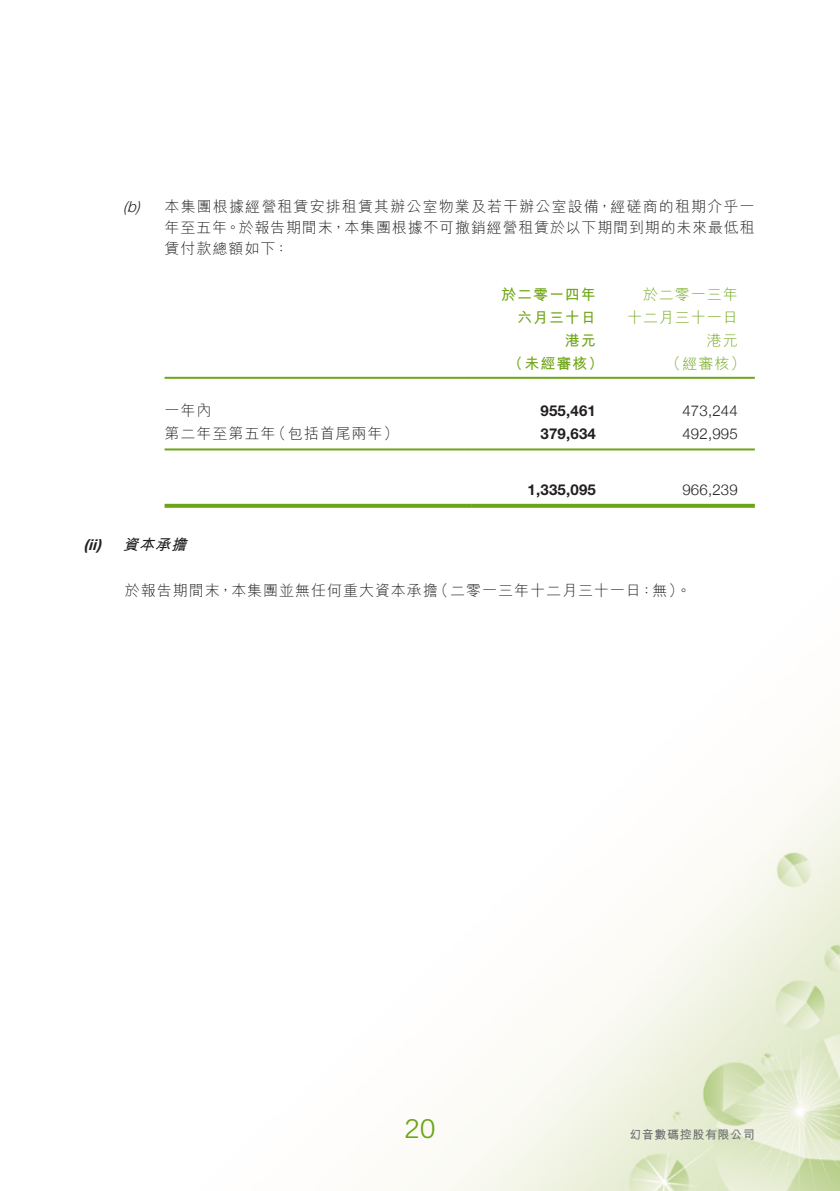
<style>
.page{position:relative;width:840px;height:1191px;background:#fff}
.page>*{position:absolute;margin:0;border:0;box-sizing:border-box;transform-origin:0 0}
.t1{font:26px "Trade Gothic LT Std";color:#6ea516}
.Heading_4{font:300 15px/21px "M Hei HK";letter-spacing:.065em;color:#231f20}
.Body_Text{font:300 15px "M Hei HK";letter-spacing:.065em;color:#231f20}
.Body_Text-2{font:700 15px "Helvetica Neue LT Std";letter-spacing:.015em;color:#231f20}
.Body_Text-3{font:300 15px "Helvetica Neue";letter-spacing:.015em;color:#231f20}
.Body_Text-4{font:300 15px "M Hei HK";letter-spacing:.065em;color:#6ea516}
.Body_Text-5{font:700 15px "M Hei HK";letter-spacing:.065em;color:#6ea516}
.Heading_3{font:italic 700 15px "M Hei HK";color:#231f20}
.Heading_3-2{font:italic 700 15px "Helvetica Neue LT Std";color:#231f20}
.Heading_4-2{font:italic 300 15px "Helvetica Neue";color:#231f20}
.t2{font:700 12px "M Hei HK";letter-spacing:.05em;color:#6c6d70}
</style>
<div class="page">
<img style="left:164px;top:376px;width:675px;height:815px">
<hr style="left:164px;top:377px;width:307px;height:2px;background:#6ea516">
<hr style="left:471px;top:377px;width:141px;height:2px;background:#6ea516">
<hr style="left:612px;top:377px;width:142px;height:2px;background:#6ea516">
<hr style="left:164px;top:448px;width:307px;height:2px;background:#6ea516">
<hr style="left:471px;top:448px;width:141px;height:2px;background:#6ea516">
<hr style="left:612px;top:448px;width:142px;height:2px;background:#6ea516">
<svg style="left:164px;top:504px;width:307px;height:4px"></svg>
<svg style="left:471px;top:504px;width:141px;height:4px"></svg>
<svg style="left:612px;top:504px;width:142px;height:4px"></svg>
<p class="Heading_3-2" style="left:84px;top:535px;width:19px">)i i(</p>
<p class="Heading_4-2" style="left:123px;top:197px;width:19px">) b(</p>
<p class="Heading_4" style="left:164px;top:196px;width:591px">本集團根據經營租賃安排租賃其辦公室物業及若干辦公室設備，經磋商的租期介乎一</p>
<p class="Heading_4" style="left:164px;top:217px;width:591px">年至五年。於報告期間末，本集團根據不可撤銷經營租賃於以下期間到期的未來最低租賃付款總額如下：</p>
<p class="Body_Text-4" style="left:642px;top:287px;width:96px">於二零一三年</p>
<p class="Body_Text-5" style="left:501px;top:283px;width:96px">於二零一四年</p>
<p class="Body_Text-5" style="left:517px;top:306px;width:80px">六月三十日</p>
<p class="Body_Text-4" style="left:626px;top:310px;width:112px">十二月三十一日</p>
<p class="Body_Text-5" style="left:564px;top:329px;width:32px">港元</p>
<p class="Body_Text-4" style="left:706px;top:333px;width:32px">港元</p>
<p class="Body_Text-5" style="left:507px;top:352px;width:97px">（未經審核）</p>
<p class="Body_Text-4" style="left:665px;top:356px;width:81px">（經審核(</p>
<p class="Body_Text" style="left:164px;top:403px;width:48px">一年內</p>
<p class="Body_Text-2" style="left:540px;top:401px;width:57px">955,461</p>
<p class="Body_Text-3" style="left:682px;top:401px;width:57px">473,244</p>
<p class="Body_Text" style="left:271px;top:426px;width:129px">（包括首尾兩年(</p>
<p class="Body_Text" style="left:164px;top:426px;width:112px">第二年至第五年</p>
<p class="Body_Text-2" style="left:540px;top:424px;width:57px">379,634</p>
<p class="Body_Text-3" style="left:682px;top:424px;width:57px">492,995</p>
<p class="Body_Text-2" style="left:527px;top:480px;width:70px">1,335,095</p>
<p class="Body_Text-3" style="left:682px;top:480px;width:57px">966,239</p>
<p class="Heading_3" style="left:123px;top:533px;width:69px">資本承擔</p>
<p class="Body_Text" style="left:433px;top:583px;width:259px">（二零一三年十二月三十一日：無。(</p>
<p class="Body_Text" style="left:125px;top:583px;width:314px">於報告期間末，本集團並無任何重大資本承擔</p>
<h1 class="t1" style="left:404px;top:1112px;width:33px">20</h1>
<p class="t2" style="left:629px;top:1125px;width:127px">幻音數碼控股有限公司</p>
</div>
